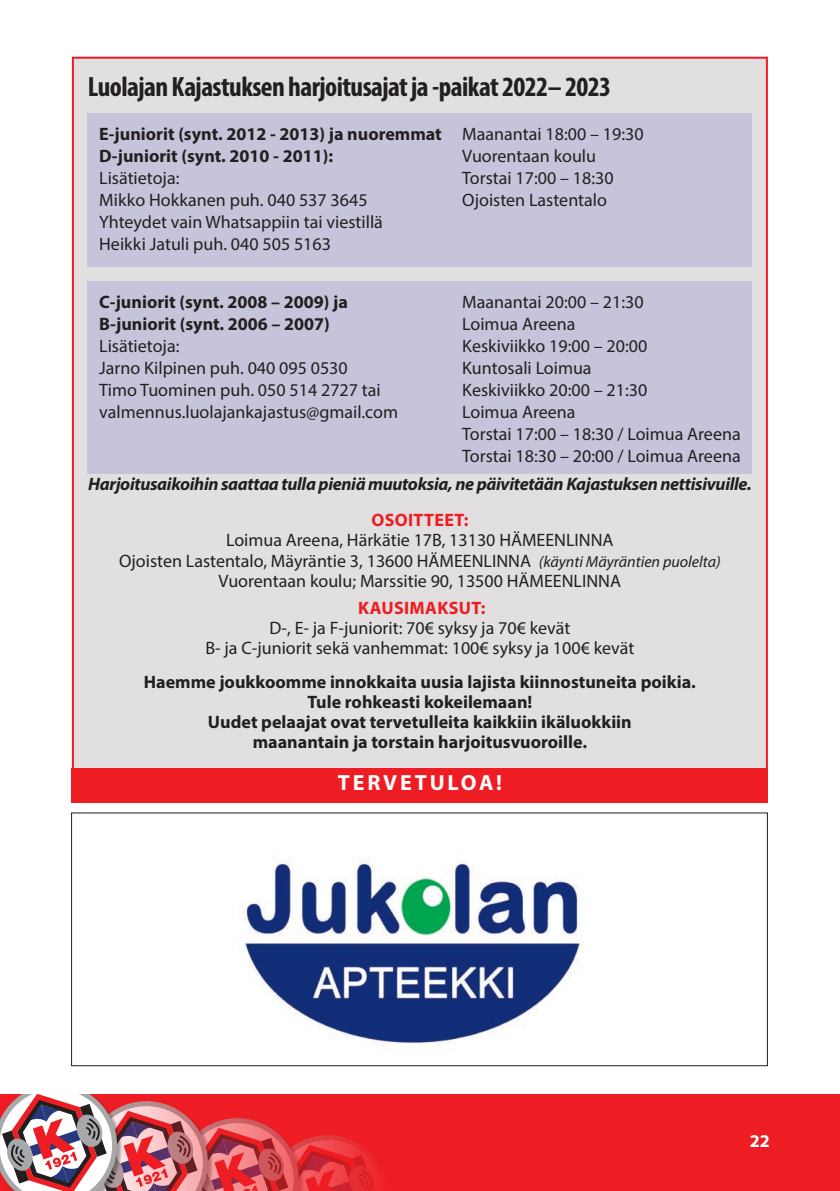
<style>
.page{position:relative;width:840px;height:1191px;background:#fff}
.page>*{position:absolute;margin:0;border:0;box-sizing:border-box;transform-origin:0 0}
.otsikko_uusi{font:700 condensed 28px "Myriad Pro";letter-spacing:-.02em;color:#231f20}
.leipis{font:700 22px "Myriad Pro";letter-spacing:.13em;color:#fff}
.leipis-2{font:18px "Myriad Pro";color:#231f20}
.leipis-3{font:700 18px "Myriad Pro";color:#231f20}
.leipis-4{font:italic 700 18px "Myriad Pro";letter-spacing:-.02em;color:#231f20}
.leipis-5{font:700 18px "Myriad Pro";letter-spacing:.02em;color:#ee1d23}
.t1{font:700 18px "Myriad Pro";color:#fff}
.s1{font-weight:400}
.s2{font-style:italic;font-size:16px}
</style>
<div class="page">
<div style="left:0;top:1094px;width:839px;height:97px;background:#ee1d23"></div>
<svg style="left:0;top:1094px;width:377px;height:97px"></svg>
<div style="left:72px;top:57px;width:695px;height:732px;background:#e1dfdf;border:2px solid #ee1d23"></div>
<div style="left:72px;top:768px;width:695px;height:34px;background:#ee1d23"></div>
<div style="left:88px;top:113px;width:663px;height:153px;background:#c6c4da"></div>
<div style="left:88px;top:281px;width:663px;height:192px;background:#c6c4da"></div>
<div style="left:71px;top:812px;width:696px;height:254px;border:1px solid #231f20"></div>
<img style="left:243px;top:860px;width:341px;height:184px">
<p class="otsikko_uusi" style="left:88px;top:69px;width:524px">Luolajan Kajastuksen harjoitusajat ja -paikat 2022– 2023</p>
<p class="leipis-3" style="left:99px;top:122px;width:545px">E-juniorit (synt. 2012 - 2013) ja nuoremmat <span class="s1">Maanantai 18:00 – 19:30</span></p>
<p class="leipis-3" style="left:99px;top:144px;width:235px">D-juniorit (synt. 2010 - 2011):</p>
<p class="leipis-2" style="left:462px;top:145px;width:135px">Vuorentaan koulu</p>
<p class="leipis-2" style="left:99px;top:167px;width:82px">Lisätietoja:</p>
<p class="leipis-2" style="left:462px;top:167px;width:153px">Torstai 17:00 – 18:30</p>
<p class="leipis-2" style="left:99px;top:189px;width:270px">Mikko Hokkanen puh. 040 537 3645</p>
<p class="leipis-2" style="left:462px;top:189px;width:146px">Ojoisten Lastentalo</p>
<p class="leipis-2" style="left:99px;top:211px;width:285px">Yhteydet vain Whatsappiin tai viestillä</p>
<p class="leipis-2" style="left:99px;top:233px;width:233px">Heikki Jatuli puh. 040 505 5163</p>
<p class="leipis-3" style="left:99px;top:290px;width:250px">C-juniorit (synt. 2008 – 2009) ja</p>
<p class="leipis-2" style="left:462px;top:291px;width:183px">Maanantai 20:00 – 21:30</p>
<p class="leipis-3" style="left:99px;top:312px;width:232px">B-juniorit (synt. 2006 – 2007)</p>
<p class="leipis-2" style="left:462px;top:313px;width:115px">Loimua Areena</p>
<p class="leipis-2" style="left:99px;top:335px;width:82px">Lisätietoja:</p>
<p class="leipis-2" style="left:462px;top:335px;width:186px">Keskiviikko 19:00 – 20:00</p>
<p class="leipis-2" style="left:99px;top:357px;width:250px">Jarno Kilpinen puh. 040 095 0530</p>
<p class="leipis-2" style="left:462px;top:357px;width:131px">Kuntosali Loimua</p>
<p class="leipis-2" style="left:99px;top:379px;width:283px">Timo Tuominen puh. 050 514 2727 tai</p>
<p class="leipis-2" style="left:462px;top:379px;width:186px">Keskiviikko 20:00 – 21:30</p>
<p class="leipis-2" style="left:99px;top:401px;width:300px">valmennus.luolajankajastus@gmail.com</p>
<p class="leipis-2" style="left:462px;top:401px;width:115px">Loimua Areena</p>
<p class="leipis-2" style="left:462px;top:423px;width:280px">Torstai 17:00 – 18:30 / Loimua Areena</p>
<p class="leipis-2" style="left:462px;top:445px;width:280px">Torstai 18:30 – 20:00 / Loimua Areena</p>
<p class="leipis-4" style="left:88px;top:472px;width:664px">Harjoitusaikoihin saattaa tulla pieniä muutoksia, ne päivitetään Kajastuksen nettisivuille.</p>
<p class="leipis-5" style="left:371px;top:508px;width:99px">OSOITTEET:</p>
<p class="leipis-2" style="left:226px;top:529px;width:389px">Loimua Areena, Härkätie 17B, 13130 HÄMEENLINNA</p>
<p class="leipis-2" style="left:119px;top:549px;width:603px">Ojoisten Lastentalo, Mäyräntie 3, 13600 HÄMEENLINNA <span class="s2">(käynti Mäyräntien puolelta)</span></p>
<p class="leipis-2" style="left:218px;top:569px;width:404px">Vuorentaan koulu; Marssitie 90, 13500 HÄMEENLINNA</p>
<p class="leipis-5" style="left:358px;top:596px;width:129px">KAUSIMAKSUT:</p>
<p class="leipis-2" style="left:269px;top:617px;width:302px">D-, E- ja F-juniorit: 70€ syksy ja 70€ kevät</p>
<p class="leipis-2" style="left:205px;top:637px;width:430px">B- ja C-juniorit sekä vanhemmat: 100€ syksy ja 100€ kevät</p>
<p class="leipis-3" style="left:144px;top:670px;width:553px">Haemme joukkoomme innokkaita uusia lajista kiinnostuneita poikia.</p>
<p class="leipis-3" style="left:307px;top:690px;width:226px">Tule rohkeasti kokeilemaan!</p>
<p class="leipis-3" style="left:208px;top:710px;width:425px">Uudet pelaajat ovat tervetulleita kaikkiin ikäluokkiin</p>
<p class="leipis-3" style="left:252px;top:730px;width:335px">maanantain ja torstain harjoitusvuoroille.</p>
<p class="leipis" style="left:337px;top:768px;width:166px">TERVETULOA!</p>
<p class="t1" style="left:749px;top:1128px;width:21px">22</p>
</div>
